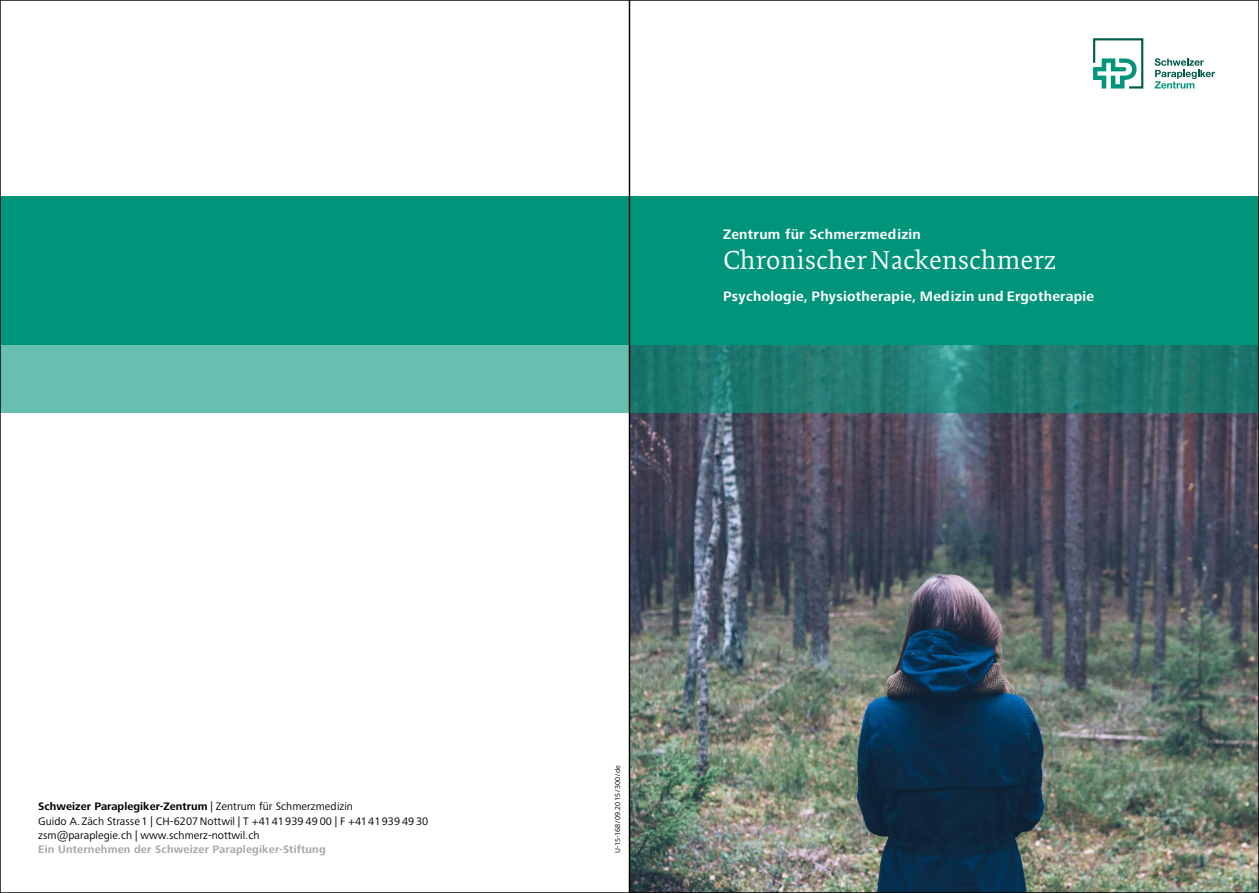
<style>
.page{position:relative;width:1259px;height:893px;background:#fff}
.page>*{position:absolute;margin:0;border:0;box-sizing:border-box;transform-origin:0 0}
.t1{font:27px "Collis";color:#fff}
.t2{font:700 14.25px "Frutiger Next Pro";letter-spacing:.02em;color:#fff}
.t3{font:11.25px/14.2px "Frutiger Next Pro";letter-spacing:.005em;color:#000}
.t4{font:700 11.25px "Frutiger Next Pro";letter-spacing:.015em;color:#a7a8aa}
.t5{font:7.5px "Frutiger Next Pro";color:#000}
.s1{font-weight:700}
</style>
<div class="page">
<img style="left:631px;top:412px;width:626px;height:479px">
<div style="left:629px;top:196px;width:630px;height:148px;background:#00957a"></div>
<svg style="left:631px;top:344px;width:626px;height:68px;fill:#1f786f"></svg>
<div style="left:0;top:196px;width:629px;height:148px;background:#00957a"></div>
<div style="left:0;top:344px;width:629px;height:68px;background:#66bfaf"></div>
<svg style="left:1093px;top:38px;width:50px;height:51px"></svg>
<svg style="left:1154px;top:58px;width:61px;height:31px"></svg>
<p class="t3" style="left:38px;top:799px;width:392px"><span class="s1">Schweizer Paraplegiker-Zentrum</span> | Zentrum für Schmerzmedizin<br>Guido A. Zäch Strasse1 | CH-6207Nottwil | T +4141939 49 00 | F +4141939 49 30 zsm@paraplegie.ch | www.schmerz-nottwil.ch</p>
<p class="t4" style="left:38px;top:843px;width:289px">Ein Unternehmen der Schweizer Paraplegiker-Stiftung</p>
<p class="t2" style="left:723px;top:226px;width:199px">Zentrum für Schmerzmedizin</p>
<h1 class="t1" style="left:723px;top:244px;width:335px">Chronischer Nackenschmerz</h1>
<p class="t2" style="left:723px;top:288px;width:373px">Psychologie, Physiotherapie, Medizin und Ergotherapie</p>
<p class="t5" style="left:613px;top:853px;width:89px;rotate:-90deg">U-15-168/09.2015/300/de</p>
</div>
